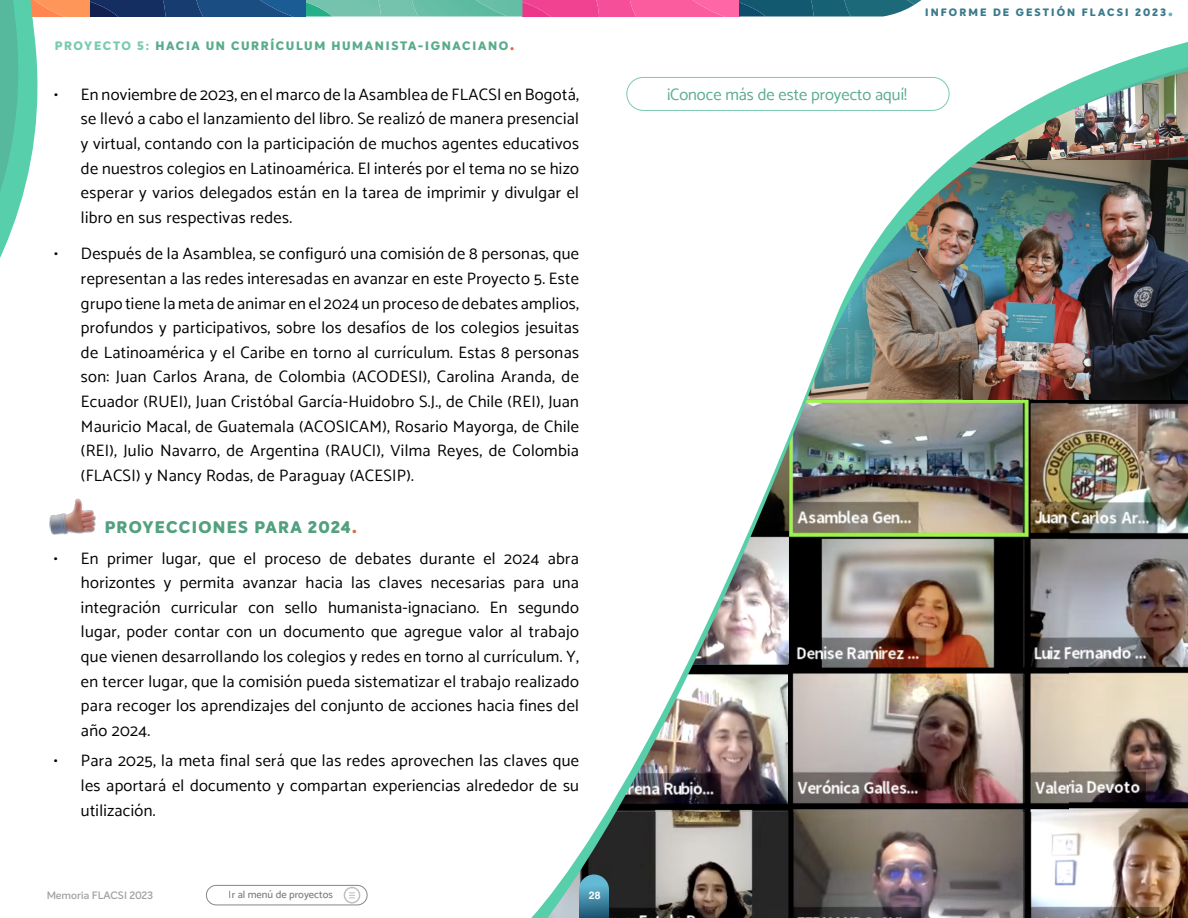
<style>
.page{position:relative;width:1188px;height:918px;background:#fff}
.page>*{position:absolute;margin:0;border:0;box-sizing:border-box;transform-origin:0 0}
.t1{font:16.5px/24.6px "Catamaran";letter-spacing:.02em;color:#000;text-align:justify}
.t2{font:16.5px "Catamaran";color:#59ac8c}
.t3{font:800 16.5px "Intelo";letter-spacing:.075em;color:#53a081}
.t4{font:800 12px "Intelo";letter-spacing:.14em;color:#59ac8b}
.t5{font:800 10.5px "Intelo";letter-spacing:.2em;color:#397a8b}
.t6{font:500 10.5px "Catamaran";color:#3e3e3e}
.t7{font:600 10.5px "Intelo";color:#535353}
.t8{font:700 10.5px "Helvetica";color:#fff}
.s1{color:#7bcbad}
.s2{font-size:16.5px;color:#e7683f}
.s3{font-weight:700;font-size:22.5px;color:#d56f4a}
.s4{font-size:19.5px;color:#5db6c7}
</style>
<div class="page">
<div style="left:206px;top:885px;width:161px;height:20px;border:1px solid #3e3e3e;border-radius:10px"></div>
<svg style="left:344px;top:887px;width:16px;height:16px"></svg>
<svg style="left:0;top:192px;width:24px;height:66px;fill:#57cfab"></svg>
<svg style="left:0;top:0;width:510px;height:192px"></svg>
<img style="left:49px;top:498px;width:47px;height:37px">
<svg style="left:510px;top:0;width:412px;height:918px"></svg>
<svg style="left:560px;top:67px;width:389px;height:745px"></svg>
<svg style="left:595px;top:88px;width:385px;height:724px"></svg>
<div style="left:626px;top:77px;width:323px;height:34px;border:1px solid #7bcbad;border-radius:16px"></div>
<img style="left:1099px;top:42px;width:89px;height:29px">
<img style="left:693px;top:444px;width:96px;height:221px">
<img style="left:980px;top:71px;width:208px;height:89px">
<img style="left:553px;top:812px;width:492px;height:106px">
<svg style="left:547px;top:909px;width:7px;height:9px"></svg>
<img style="left:616px;top:665px;width:429px;height:147px">
<img style="left:789px;top:399px;width:399px;height:266px">
<img style="left:1045px;top:665px;width:143px;height:253px">
<img style="left:964px;top:368px;width:224px;height:31px">
<img style="left:859px;top:192px;width:105px;height:207px">
<img style="left:807px;top:284px;width:52px;height:115px">
<img style="left:938px;top:160px;width:250px;height:208px">
<img style="left:807px;top:399px;width:381px;height:1px">
<svg style="left:579px;top:874px;width:30px;height:44px"></svg>
<p class="t4" style="left:55px;top:38px;width:461px"><span class="s1">PROYECTO 5:</span> HACIA UN CURRÍCULUM HUMANISTA-IGNACIANO<span class="s2">.</span></p>
<p class="t1" style="left:81px;top:82px;width:500px;text-indent:-27px">• En noviembre de 2023, en el marco de la Asamblea de FLACSI en Bogotá, se llevó a cabo el lanzamiento del libro. Se realizó de manera presencial y virtual, contando con la participación de muchos agentes educativos de nuestros colegios en Latinoamérica. El interés por el tema no se hizo esperar y varios delegados están en la tarea de imprimir y divulgar el libro en sus respectivas redes.</p>
<p class="t1" style="left:81px;top:241px;width:500px;text-indent:-27px">• Después de la Asamblea, se configuró una comisión de 8 personas, que representan a las redes interesadas en avanzar en este Proyecto 5. Este grupo tiene la meta de animar en el 2024 un proceso de debates amplios, profundos y participativos, sobre los desafíos de los colegios jesuitas de Latinoamérica y el Caribe en torno al currículum. Estas 8 personas son: Juan Carlos Arana, de Colombia (ACODESI), Carolina Aranda, de Ecuador (RUEI), Juan Cristóbal García-Huidobro S.J., de Chile (REI), Juan Mauricio Macal, de Guatemala (ACOSICAM), Rosario Mayorga, de Chile (REI), Julio Navarro, de Argentina (RAUCI), Vilma Reyes, de Colombia (FLACSI) y Nancy Rodas, de Paraguay (ACESIP).</p>
<p class="t3" style="left:105px;top:516px;width:254px">PROYECCIONES PARA 2024<span class="s3">.</span></p>
<p class="t1" style="left:81px;top:546px;width:500px;text-indent:-27px">• En primer lugar, que el proceso de debates durante el 2024 abra horizontes y permita avanzar hacia las claves necesarias para una integración curricular con sello humanista-ignaciano. En segundo lugar, poder contar con un documento que agregue valor al trabajo que vienen desarrollando los colegios y redes en torno al currículum. Y, en tercer lugar, que la comisión pueda sistematizar el trabajo realizado para recoger los aprendizajes del conjunto de acciones hacia fines del año 2024.</p>
<p class="t1" style="left:81px;top:748px;width:500px;text-indent:-27px">• Para 2025, la meta final será que las redes aprovechen las claves que les aportará el documento y compartan experiencias alrededor de su utilización.</p>
<p class="t7" style="left:46px;top:889px;width:108px">Memoria FLACSI 2023</p>
<p class="t6" style="left:229px;top:888px;width:105px">Ir al menú de proyectos</p>
<p class="t8" style="left:589px;top:889px;width:13px">28</p>
<p class="t5" style="left:925px;top:6px;width:249px">INFORME DE GESTIÓN FLACSI 2023<span class="s4">.</span></p>
<p class="t2" style="left:667px;top:84px;width:241px">¡Conoce más de este proyecto aquí!</p>
</div>
